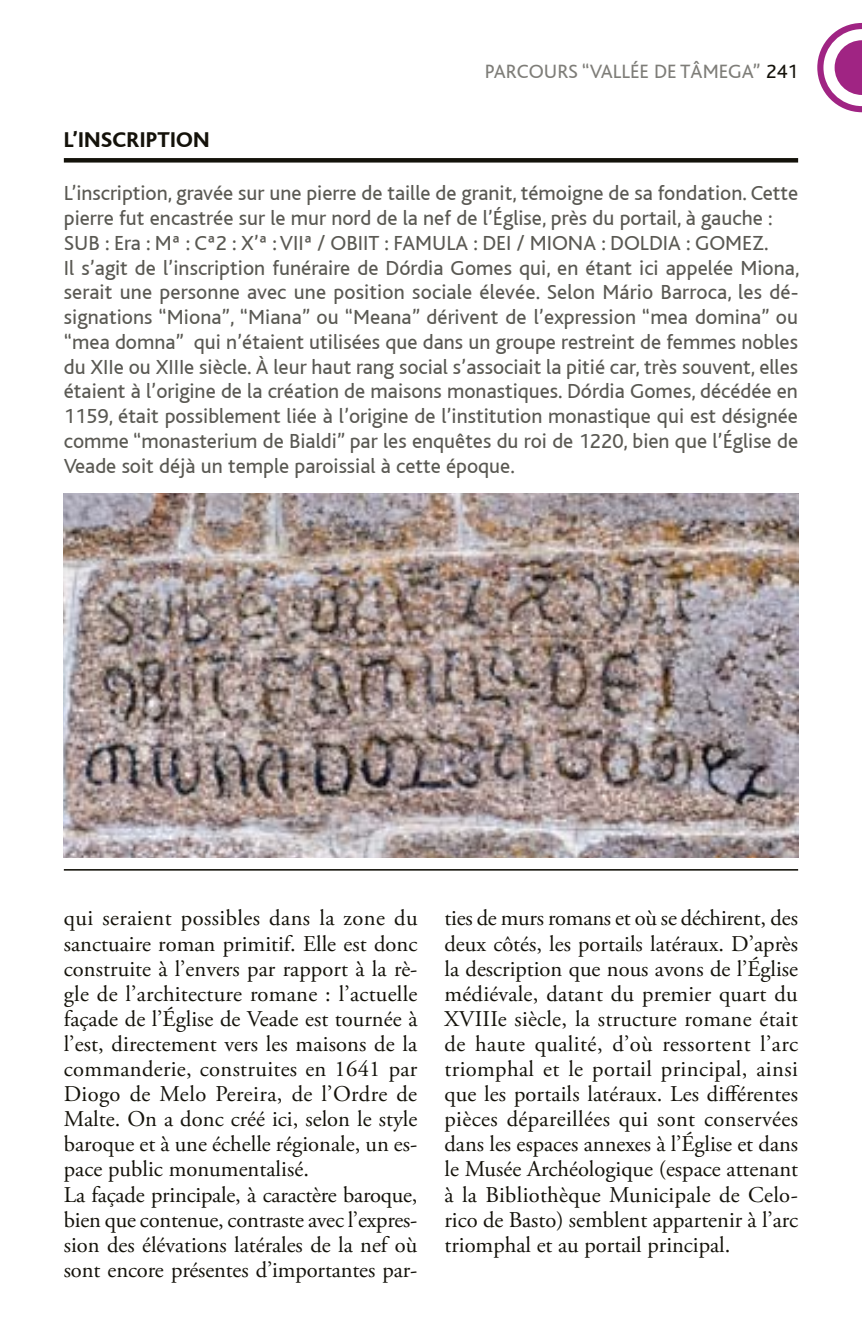
<style>
.page{position:relative;width:862px;height:1340px;background:#fff}
.page>*{position:absolute;margin:0;border:0;box-sizing:border-box;transform-origin:0 0}
.t1{font:22.5px/25px "Adobe Garamond Pro";color:#14120a}
.t2{font:800 22.5px "Bliss";letter-spacing:.01em;color:#14120a}
.t3{font:21.38px/24.8px "Bliss";color:#5a5953}
.t4{font:20.25px "Bliss";color:#7e7d78}
.s1{color:#14120a}
</style>
<div class="page">
<svg style="left:817px;top:23px;width:44px;height:89px"></svg>
<img style="left:64px;top:493px;width:733px;height:364px">
<hr style="left:64px;top:869px;width:733px;height:1px;background:#14120a">
<svg style="left:64px;top:158px;width:733px;height:4px;fill:#14120a"></svg>
<p class="t4" style="left:484px;top:61px;width:314px">PARCOURS “VALLÉE DE TÂMEGA” <span class="s1">241</span></p>
<p class="t2" style="left:64px;top:128px;width:147px">L’INSCRIPTION</p>
<p class="t3" style="left:64px;top:181px;width:736px">L’inscription, gravée sur une pierre de taille de granit, témoigne de sa fondation. Cette pierre fut encastrée sur le mur nord de la nef de l’Église, près du portail, à gauche :<br>SUB : Era : Mª : Cª2 : X’ª : VIIª / OBIIT : FAMULA : DEI / MIONA : DOLDIA : GOMEZ.<br>Il s’agit de l’inscription funéraire de Dórdia Gomes qui, en étant ici appelée Miona, serait une personne avec une position sociale élevée. Selon Mário Barroca, les dé&shy;signations “Miona”, “Miana” ou “Meana” dérivent de l’expression “mea domina” ou “mea domna” qui n’étaient utilisées que dans un groupe restreint de femmes nobles du XIIe ou XIIIe siècle. À leur haut rang social s’associait la pitié car, très souvent, elles étaient à l’origine de la création de maisons monastiques. Dórdia Gomes, décédée en 1159, était possiblement liée à l’origine de l’institution monastique qui est désignée comme “monasterium de Bialdi” par les enquêtes du roi de 1220, bien que l’Église de Veade soit déjà un temple paroissial à cette époque.</p>
<p class="t1" style="left:64px;top:906px;width:355px">qui seraient possibles dans la zone du sanctuaire roman primitif. Elle est donc construite à l’envers par rapport à la rè&shy;gle de l’architecture romane : l’actuelle façade de l’Église de Veade est tournée à l’est, directement vers les maisons de la commanderie, construites en 1641 par Diogo de Melo Pereira, de l’Ordre de Malte. On a donc créé ici, selon le style baroque et à une échelle régionale, un es&shy;pace public monumentalisé.<br>La façade principale, à caractère baroque, bien que contenue, contraste avec l’expres&shy;sion des élévations latérales de la nef où sont encore présentes d’importantes par-</p>
<p class="t1" style="left:444px;top:906px;width:355px;text-align:justify">ties de murs romans et où se déchirent, des deux côtés, les portails latéraux. D’après la description que nous avons de l’Église médiévale, datant du premier quart du XVIIIe siècle, la structure romane était de haute qualité, d’où ressortent l’arc triomphal et le portail principal, ainsi que les portails latéraux. Les différentes pièces dépareillées qui sont conservées dans les espaces annexes à l’Église et dans le Musée Archéologique (espace attenant à la Bibliothèque Municipale de Celo&shy;rico de Basto) semblent appartenir à l’arc triomphal et au portail principal.</p>
</div>
